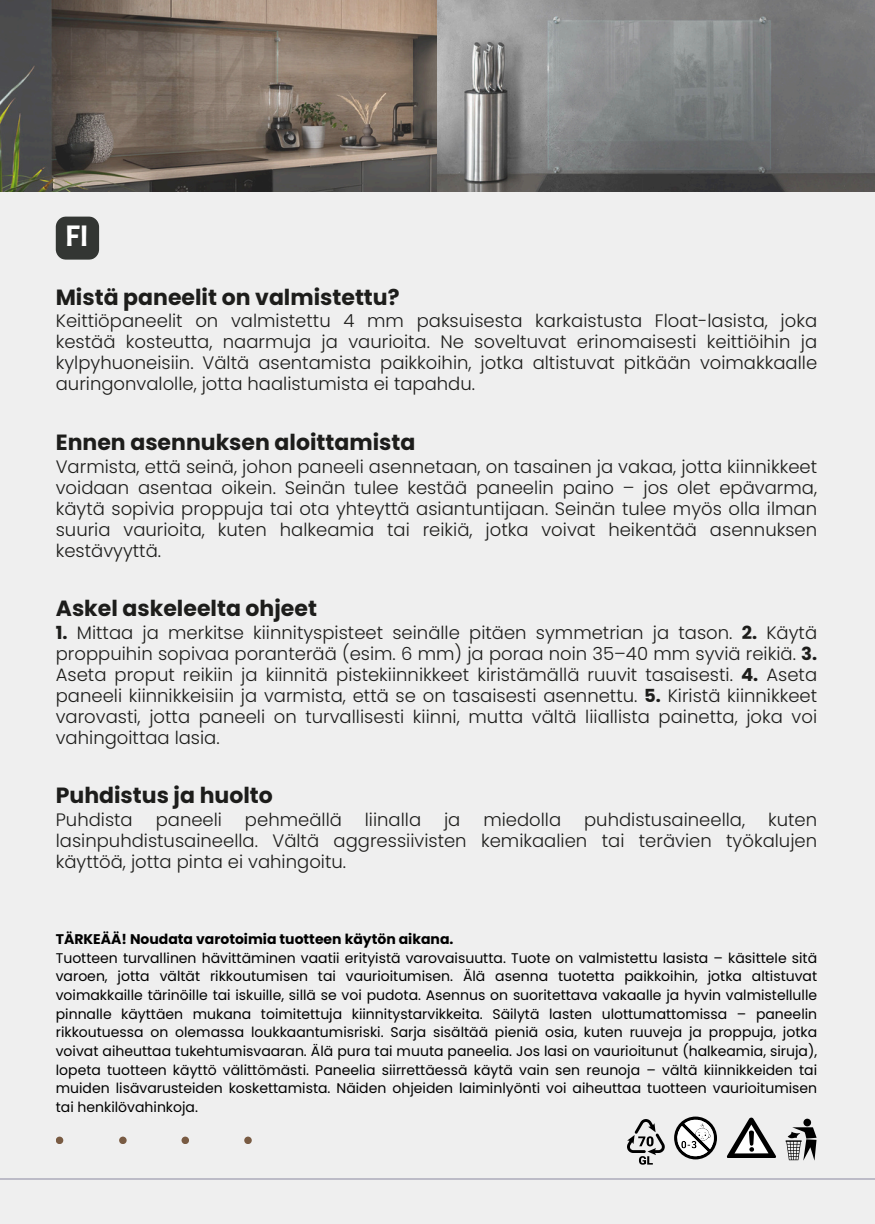
<style>
.page{position:relative;width:875px;height:1224px;background:#fff}
.page>*{position:absolute;margin:0;border:0;box-sizing:border-box;transform-origin:0 0}
.t1{font:700 32px "Alegreya Sans";color:#fff}
.t2{font:700 22px "Poppins";color:#1d1d1b}
.t3{font:300 18px/21px "Poppins";color:#1d1d1b;text-align:justify}
.t4{font:14px/18.6px "Poppins";color:#000;text-align:justify}
.t5{font:700 14px "Poppins";color:#000}
.s1{font-weight:700}
</style>
<div class="page">
<div style="left:0;top:0;width:874px;height:1224px;background:#ededed"></div>
<hr style="left:0;top:1178px;width:874px;height:2px;background:#b1b0be">
<img style="left:0;top:0;width:873px;height:192px">
<div style="left:56px;top:1137px;width:7px;height:7px;background:#795b43;border-radius:50%"></div>
<div style="left:119px;top:1137px;width:8px;height:7px;background:#795b43;border-radius:50%"></div>
<div style="left:181px;top:1137px;width:8px;height:7px;background:#795b43;border-radius:50%"></div>
<div style="left:244px;top:1137px;width:8px;height:7px;background:#795b43;border-radius:50%"></div>
<div style="left:56px;top:216px;width:43px;height:44px;background:#333633;border-radius:10px"></div>
<svg style="left:627px;top:1119px;width:37px;height:46px"></svg>
<svg style="left:674px;top:1116px;width:42px;height:44px"></svg>
<svg style="left:727px;top:1118px;width:48px;height:40px"></svg>
<svg style="left:785px;top:1119px;width:31px;height:42px"></svg>
<p class="t1" style="left:65px;top:221px;width:26px">FI</p>
<p class="t2" style="left:56px;top:282px;width:345px">Mistä paneelit on valmistettu?</p>
<p class="t3" style="left:56px;top:311px;width:762px">Keittiöpaneelit on valmistettu 4 mm paksuisesta karkaistusta Float-lasista, joka kestää kosteutta, naarmuja ja vaurioita. Ne soveltuvat erinomaisesti keittiöihin ja kylpyhuoneisiin. Vältä asentamista paikkoihin, jotka altistuvat pitkään voimakkaalle auringonvalolle, jotta haalistumista ei tapahdu.</p>
<p class="t2" style="left:56px;top:427px;width:361px">Ennen asennuksen aloittamista</p>
<p class="t3" style="left:56px;top:456px;width:762px">Varmista, että seinä, johon paneeli asennetaan, on tasainen ja vakaa, jotta kiinnikkeet voidaan asentaa oikein. Seinän tulee kestää paneelin paino – jos olet epävarma, käytä sopivia proppuja tai ota yhteyttä asiantuntijaan. Seinän tulee myös olla ilman suuria vaurioita, kuten halkeamia tai reikiä, jotka voivat heikentää asennuksen kestävyyttä.</p>
<h2 class="t2" style="left:56px;top:593px;width:262px">Askel askeleelta ohjeet</h2>
<h2 class="t3" style="left:56px;top:622px;width:762px"><span class="s1">1.</span> Mittaa ja merkitse kiinnityspisteet seinälle pitäen symmetrian ja tason. <span class="s1">2.</span> Käytä proppuihin sopivaa poranterää (esim. 6 mm) ja poraa noin 35–40 mm syviä reikiä. <span class="s1">3.<br></span>Aseta proput reikiin ja kiinnitä pistekiinnikkeet kiristämällä ruuvit tasaisesti. <span class="s1">4.</span> Aseta paneeli kiinnikkeisiin ja varmista, että se on tasaisesti asennettu. <span class="s1">5.</span> Kiristä kiinnikkeet</h2>
<h2 class="t3" style="left:56px;top:706px;width:762px">varovasti, jotta paneeli on turvallisesti kiinni, mutta vältä liiallista painetta, joka voi vahingoittaa lasia.</h2>
<h2 class="t2" style="left:56px;top:780px;width:218px">Puhdistus ja huolto</h2>
<h2 class="t3" style="left:56px;top:809px;width:78px">Puhdista</h2>
<h2 class="t3" style="left:156px;top:809px;width:68px">paneeli</h2>
<h2 class="t3" style="left:245px;top:809px;width:98px">pehmeällä</h2>
<h2 class="t3" style="left:364px;top:809px;width:58px">liinalla</h2>
<h2 class="t3" style="left:444px;top:809px;width:18px">ja</h2>
<h2 class="t3" style="left:483px;top:809px;width:79px">miedolla</h2>
<h2 class="t3" style="left:584px;top:809px;width:162px">puhdistusaineella,</h2>
<h2 class="t3" style="left:56px;top:809px;width:762px;text-indent:712px">kuten lasinpuhdistusaineella. Vältä aggressiivisten kemikaalien tai terävien työkalujen käyttöä, jotta pinta ei vahingoitu.</h2>
<h1 class="t5" style="left:56px;top:929px;width:399px">TÄRKEÄÄ! Noudata varotoimia tuotteen käytön aikana.</h1>
<h2 class="t4" style="left:56px;top:949px;width:762px">Tuotteen turvallinen hävittäminen vaatii erityistä varovaisuutta. Tuote on valmistettu lasista – käsittele sitä varoen, jotta vältät rikkoutumisen tai vaurioitumisen. Älä asenna tuotetta paikkoihin, jotka altistuvat voimakkaille tärinöille tai iskuille, sillä se voi pudota. Asennus on suoritettava vakaalle ja hyvin valmistellulle pinnalle käyttäen mukana toimitettuja kiinnitystarvikkeita. Säilytä lasten ulottumattomissa – paneelin rikkoutuessa on olemassa loukkaantumisriski. Sarja sisältää pieniä osia, kuten ruuveja ja proppuja, jotka voivat aiheuttaa tukehtumisvaaran. Älä pura tai muuta paneelia. Jos lasi on vaurioitunut (halkeamia, siruja), lopeta tuotteen käyttö välittömästi. Paneelia siirrettäessä käytä vain sen reunoja – vältä kiinnikkeiden tai muiden lisävarusteiden koskettamista. Näiden ohjeiden laiminlyönti voi aiheuttaa tuotteen vaurioitumisen tai henkilövahinkoja.</h2>
</div>
